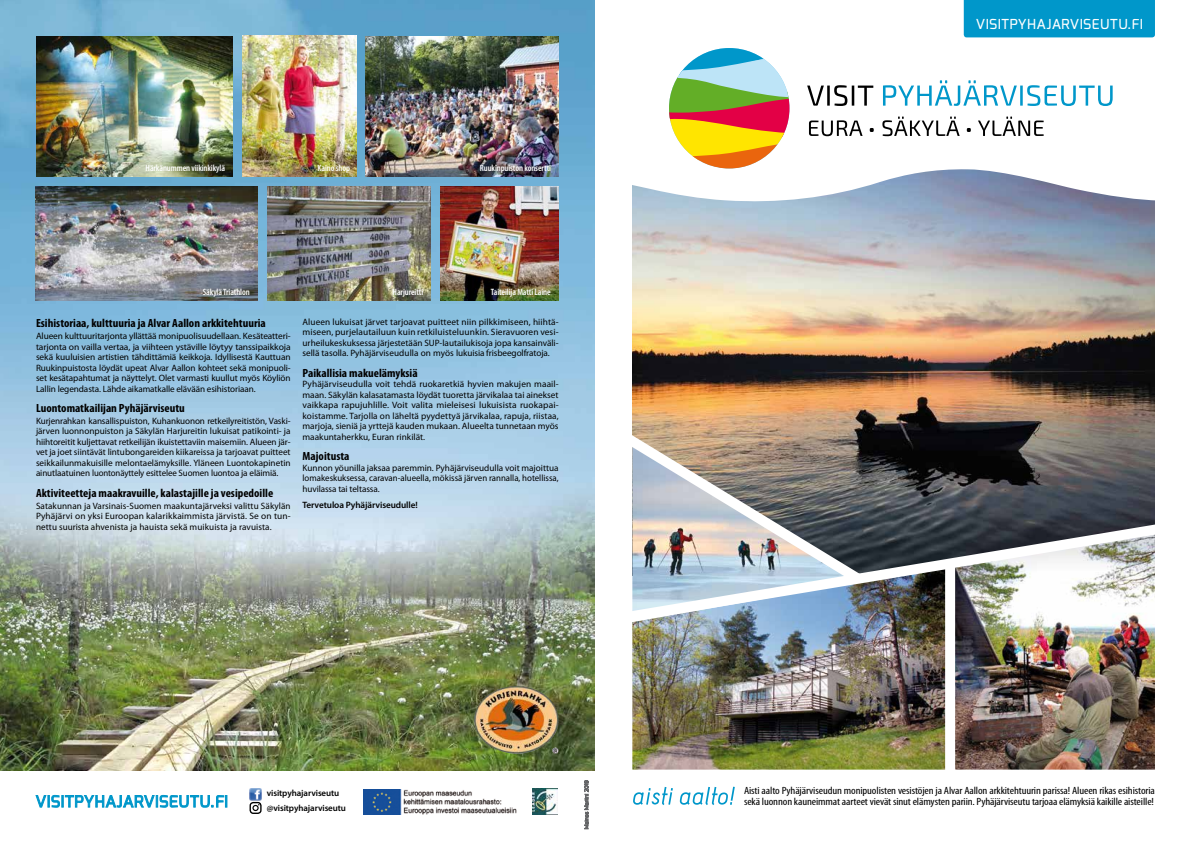
<style>
.page{position:relative;width:1191px;height:842px;background:#fff}
.page>*{position:absolute;margin:0;border:0;box-sizing:border-box;transform-origin:0 0}
.t1{font:500 13.8px "Exo";letter-spacing:.03em;color:#fff}
.t2{font:700 condensed 11.9px "Myriad Pro";color:#000;scale:1.05 1}
.t3{font:condensed 10.5px/11px "Myriad Pro";letter-spacing:-.01em;color:#000;scale:1.15 1}
.t4{font:9.2px/10.5px "Myriad Pro";letter-spacing:-.005em;color:#000;text-align:justify}
.t5{font:600 condensed 9.2px "Myriad Pro";letter-spacing:-.01em;color:#fff}
.t6{font:600 9.2px "Myriad Pro";letter-spacing:-.01em;color:#000}
.t7{font:600 9px/14.5px "Myriad Pro";letter-spacing:-.01em;color:#000}
</style>
<div class="page">
<img style="left:0;top:0;width:595px;height:770px">
<img style="left:632px;top:204px;width:523px;height:310px">
<img style="left:632px;top:632px;width:313px;height:138px">
<svg style="left:36px;top:795px;width:191px;height:12px"></svg>
<div style="left:963px;top:0;width:192px;height:37px;background:#0097ca"></div>
<svg style="left:632px;top:134px;width:523px;height:70px"></svg>
<svg style="left:532px;top:788px;width:26px;height:27px"></svg>
<img style="left:532px;top:789px;width:26px;height:25px">
<svg style="left:584px;top:780px;width:4px;height:49px"></svg>
<div style="left:249px;top:802px;width:12px;height:12px;border:1px solid #000;border-radius:3px"></div>
<div style="left:252px;top:805px;width:7px;height:6px;border:1px solid #000;border-radius:50%"></div>
<svg style="left:249px;top:788px;width:13px;height:17px"></svg>
<svg style="left:633px;top:787px;width:102px;height:18px"></svg>
<img style="left:364px;top:789px;width:153px;height:25px">
<svg style="left:669px;top:48px;width:120px;height:120px"></svg>
<svg style="left:883px;top:80px;width:229px;height:26px"></svg>
<svg style="left:807px;top:85px;width:66px;height:21px"></svg>
<svg style="left:809px;top:117px;width:234px;height:19px"></svg>
<img style="left:955px;top:632px;width:200px;height:138px">
<img style="left:366px;top:36px;width:192px;height:140px">
<img style="left:242px;top:36px;width:114px;height:140px">
<img style="left:36px;top:36px;width:196px;height:140px">
<img style="left:594px;top:514px;width:561px;height:118px">
<img style="left:607px;top:421px;width:266px;height:172px">
<img style="left:267px;top:186px;width:163px;height:114px">
<img style="left:441px;top:186px;width:117px;height:114px">
<img style="left:36px;top:186px;width:221px;height:114px">
<img style="left:473px;top:686px;width:86px;height:68px">
<div style="left:945px;top:564px;width:10px;height:215px;background:#fff"></div>
<p class="t5" style="left:146px;top:163px;width:81px">Härkänummen viikinkikylä</p>
<p class="t5" style="left:317px;top:163px;width:34px">Kaino shop</p>
<p class="t5" style="left:480px;top:163px;width:73px">Ruukinpuiston konsertti</p>
<p class="t5" style="left:203px;top:287px;width:49px">Säkylä Triathlon</p>
<p class="t5" style="left:392px;top:287px;width:32px">Harjureitti</p>
<p class="t5" style="left:491px;top:287px;width:61px">Taiteilija Matti Laine</p>
<p class="t4" style="left:302px;top:316px;width:257px">Alueen lukuisat järvet tarjoavat puitteet niin pilkkimiseen, hiihtä&shy;miseen, purjelautailuun kuin retkiluisteluunkin. Sieravuoren vesi&shy;urheilukeskuksessa järjestetään SUP-lautailukisoja jopa kansainväli&shy;sellä tasolla. Pyhäjärviseudulla on myös lukuisia frisbeegolfratoja.</p>
<p class="t2" style="left:302px;top:365px;width:111px">Paikallisia makuelämyksiä</p>
<p class="t4" style="left:302px;top:379px;width:257px">Pyhäjärviseudulla voit tehdä ruokaretkiä hyvien makujen maail&shy;maan. Säkylän kalasatamasta löydät tuoretta järvikalaa tai ainekset vaikkapa rapujuhlille. Voit valita mieleisesi lukuisista ruokapai&shy;koistamme. Tarjolla on läheltä pyydettyä järvikalaa, rapuja, riistaa, marjoja, sieniä ja yrttejä kauden mukaan. Alueelta tunnetaan myös maakuntaherkku, Euran rinkilät.</p>
<p class="t2" style="left:302px;top:449px;width:46px">Majoitusta</p>
<p class="t4" style="left:302px;top:462px;width:257px">Kunnon yöunilla jaksaa paremmin. Pyhäjärviseudulla voit majoittua lomakeskuksessa, caravan-alueella, mökissä järven rannalla, hotellissa, huvilassa tai teltassa.</p>
<p class="t6" style="left:302px;top:499px;width:117px">Tervetuloa Pyhäjärviseudulle!</p>
<p class="t2" style="left:36px;top:316px;width:220px">Esihistoriaa, kulttuuria ja Alvar Aallon arkkitehtuuria</p>
<p class="t4" style="left:36px;top:330px;width:256px">Alueen kulttuuritarjonta yllättää monipuolisuudellaan. Kesäteatteri&shy;tarjonta on vailla vertaa, ja viihteen ystäville löytyy tanssipaikkoja sekä kuuluisien artistien tähdittämiä keikkoja. Idyllisestä Kauttuan Ruukinpuistosta löydät upeat Alvar Aallon kohteet sekä monipuoli&shy;set kesätapahtumat ja näyttelyt. Olet varmasti kuullut myös Köyliön Lallin legendasta. Lähde aikamatkalle elävään esihistoriaan.</p>
<p class="t2" style="left:36px;top:401px;width:143px">Luontomatkailijan Pyhäjärviseutu</p>
<p class="t4" style="left:36px;top:415px;width:256px">Kurjenrahkan kansallispuiston, Kuhankuonon retkeilyreitistön, Vaski&shy;järven luonnonpuiston ja Säkylän Harjureitin lukuisat patikointi- ja hiihtoreitit kuljettavat retkeilijän ikuistettaviin maisemiin. Alueen jär&shy;vet ja joet siintävät lintubongareiden kiikareissa ja tarjoavat puitteet seikkailunmakuisille melontaelämyksille. Yläneen Luontokapinetin ainutlaatuinen luontonäyttely esittelee Suomen luontoa ja eläimiä.</p>
<p class="t2" style="left:36px;top:485px;width:227px">Aktiviteetteja maakravuille, kalastajille ja vesipedoille</p>
<p class="t4" style="left:36px;top:500px;width:256px">Satakunnan ja Varsinais-Suomen maakuntajärveksi valittu Säkylän Pyhäjärvi on yksi Euroopan kalarikkaimmista järvistä. Se on tun&shy;nettu suurista ahvenista ja hauista sekä muikuista ja ravuista.</p>
<h1 class="t1" style="left:976px;top:15px;width:168px">VISITPYHAJARVISEUTU.FI</h1>
<p class="t7" style="left:267px;top:786px;width:81px">visitpyhajarviseutu @visitpyhajarviseutu</p>
<p class="t3" style="left:744px;top:785px;width:359px">Aisti aalto Pyhäjärviseudun monipuolisten vesistöjen ja Alvar Aallon arkkitehtuurin parissa! Alueen rikas esihistoria sekä luonnon kauneimmat aarteet vievät sinut elämysten pariin. Pyhäjärviseutu tarjoaa elämyksiä kaikille aisteille!</p>
</div>
